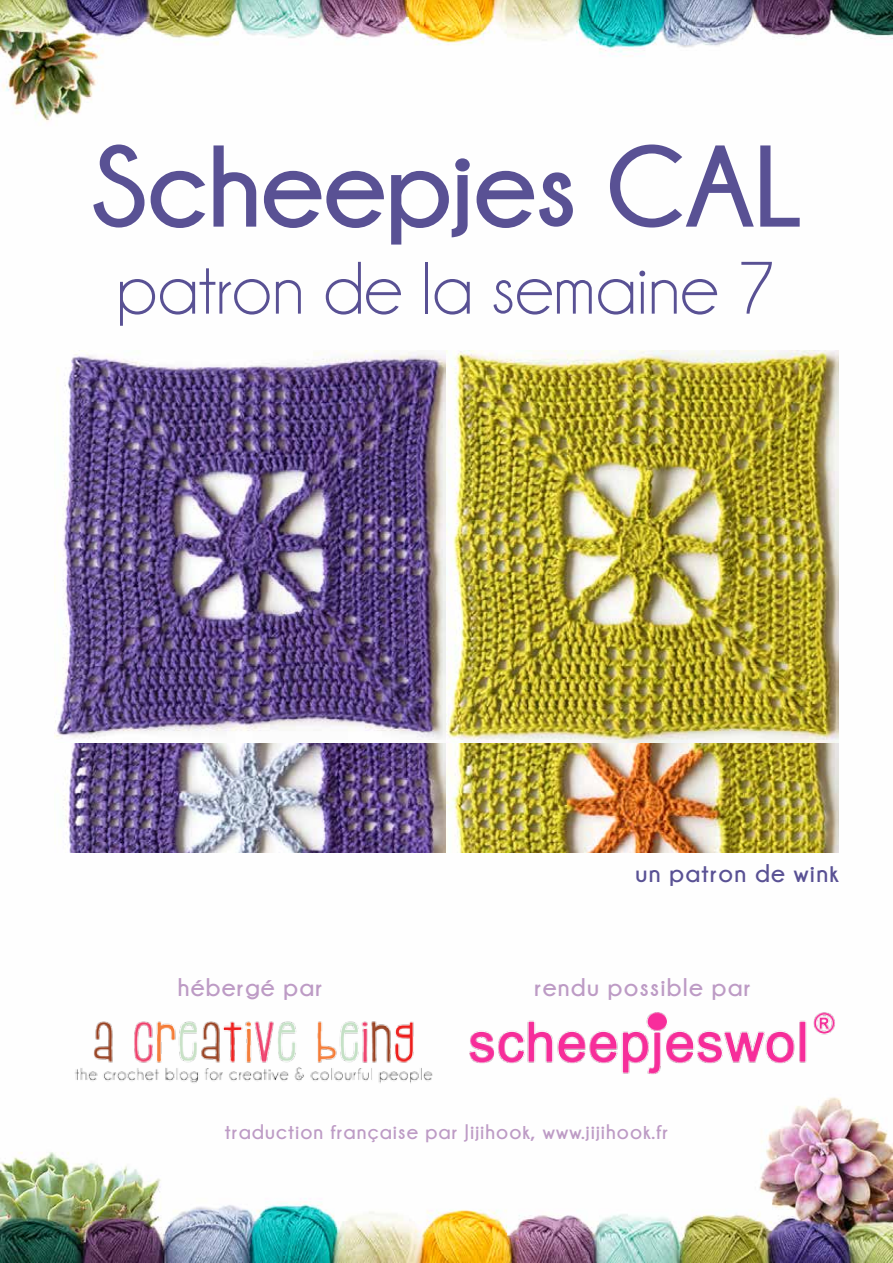
<style>
.page{position:relative;width:893px;height:1263px;background:#fff}
.page>*{position:absolute;margin:0;border:0;box-sizing:border-box;transform-origin:0 0}
.t1{font:700 115.5px "Champagne&Limousines";color:#595194}
.t2{font:75px "Champagne&Limousines";color:#595194}
.t3{font:700 25.5px "Champagne&Limousines";letter-spacing:.05em;color:#bd9bc5}
.t4{font:700 25.5px "Champagne&Limousines";letter-spacing:.05em;color:#595194}
.t5{font:700 21px "Champagne&Limousines";letter-spacing:.05em;color:#bd9bc5}
</style>
<div class="page">
<img style="left:0;top:0;width:893px;height:1263px">
<img style="left:54px;top:1008px;width:392px;height:82px">
<img style="left:54px;top:351px;width:785px;height:502px">
<img style="left:469px;top:1011px;width:369px;height:65px">
<h1 class="t1" style="left:90px;top:123px;width:714px">Scheepjes CAL</h1>
<h2 class="t2" style="left:117px;top:251px;width:661px">patron de la semaine 7</h2>
<p class="t4" style="left:636px;top:859px;width:205px">un patron de wink</p>
<p class="t3" style="left:178px;top:973px;width:146px">hébergé par</p>
<p class="t3" style="left:534px;top:973px;width:218px">rendu possible par</p>
<p class="t5" style="left:225px;top:1120px;width:445px">traduction française par Jijihook, www.jijihook.fr</p>
</div>
